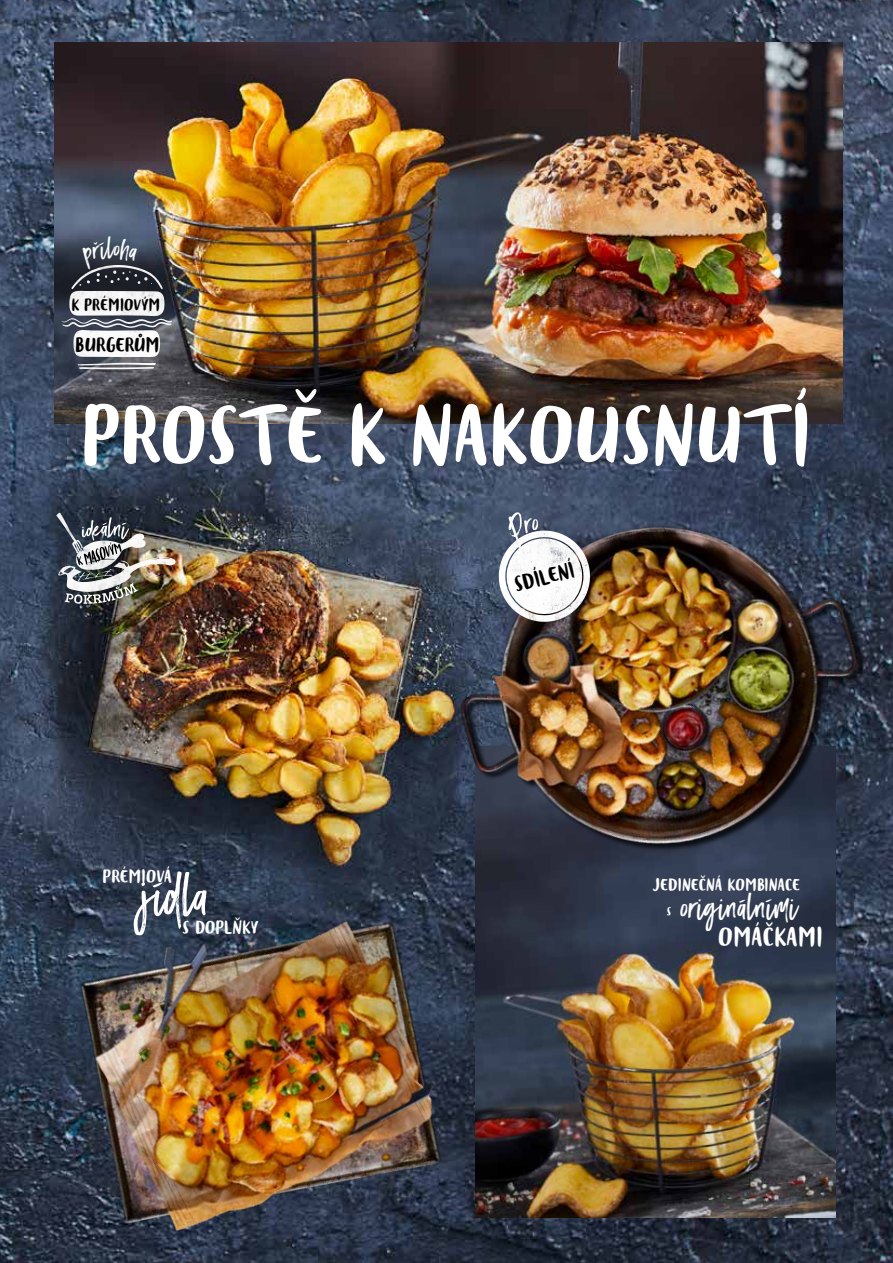
<style>
.page{position:relative;width:893px;height:1263px;background:#fff}
.page>*{position:absolute;margin:0;border:0;box-sizing:border-box;transform-origin:0 0}
.t1{font:66px "Blog Script";color:#fff}
.t2{font:53.7px "Black Diamond";color:#fff}
.t3{font:33.3px "Black Diamond";color:#fff}
.t4{font:21px "Blog Script";color:#fff}
.t5{font:17.25px "Blog Script";color:#000}
.t6{font:16.05px "Blog Script";letter-spacing:-.01em;color:#000}
.t7{font:14.55px "Blog Script";color:#fff}
.t8{font:13.5px "Blog Script";color:#fff}
.t9{font:13.35px "Blog Script";letter-spacing:-.01em;color:#000}
.t10{font:9.6px "Blog Script";color:#fff}
</style>
<div class="page">
<img style="left:0;top:0;width:893px;height:1263px">
<img style="left:54px;top:43px;width:789px;height:380px">
<img style="left:476px;top:956px;width:359px;height:261px">
<img style="left:0;top:886px;width:465px;height:377px">
<img style="left:405px;top:412px;width:488px;height:544px">
<svg style="left:495px;top:512px;width:98px;height:111px"></svg>
<img style="left:71px;top:265px;width:92px;height:25px">
<img style="left:56px;top:513px;width:103px;height:69px">
<svg style="left:65px;top:583px;width:73px;height:21px"></svg>
<svg style="left:77px;top:517px;width:52px;height:48px"></svg>
<svg style="left:82px;top:237px;width:55px;height:33px;background:#404957"></svg>
<p class="t9" style="left:72px;top:298px;width:91px">K PRÉMIOVÝM</p>
<p class="t6" style="left:75px;top:336px;width:86px">BURGERŮM</p>
<h1 class="t1" style="left:81px;top:400px;width:732px">PROSTĚ K NAKOUSNUTÍ</h1>
<p class="t7" style="left:103px;top:868px;width:71px">PRÉMIOVÁ</p>
<h2 class="t2" style="left:142px;top:861px;width:69px">jídla</h2>
<p class="t7" style="left:183px;top:919px;width:77px">S DOPLŇKY</p>
<p class="t5" style="left:512px;top:576px;width:63px;rotate:-15deg">SDÍLENÍ</p>
<p class="t8" style="left:653px;top:877px;width:149px">JEDINEČNÁ KOMBINACE</p>
<h3 class="t4" style="left:718px;top:925px;width:106px">OMÁČKAMI</h3>
<h3 class="t3" style="left:682px;top:886px;width:118px">originálními</h3>
<p class="t10" style="left:667px;top:906px;width:6px">S</p>
</div>
